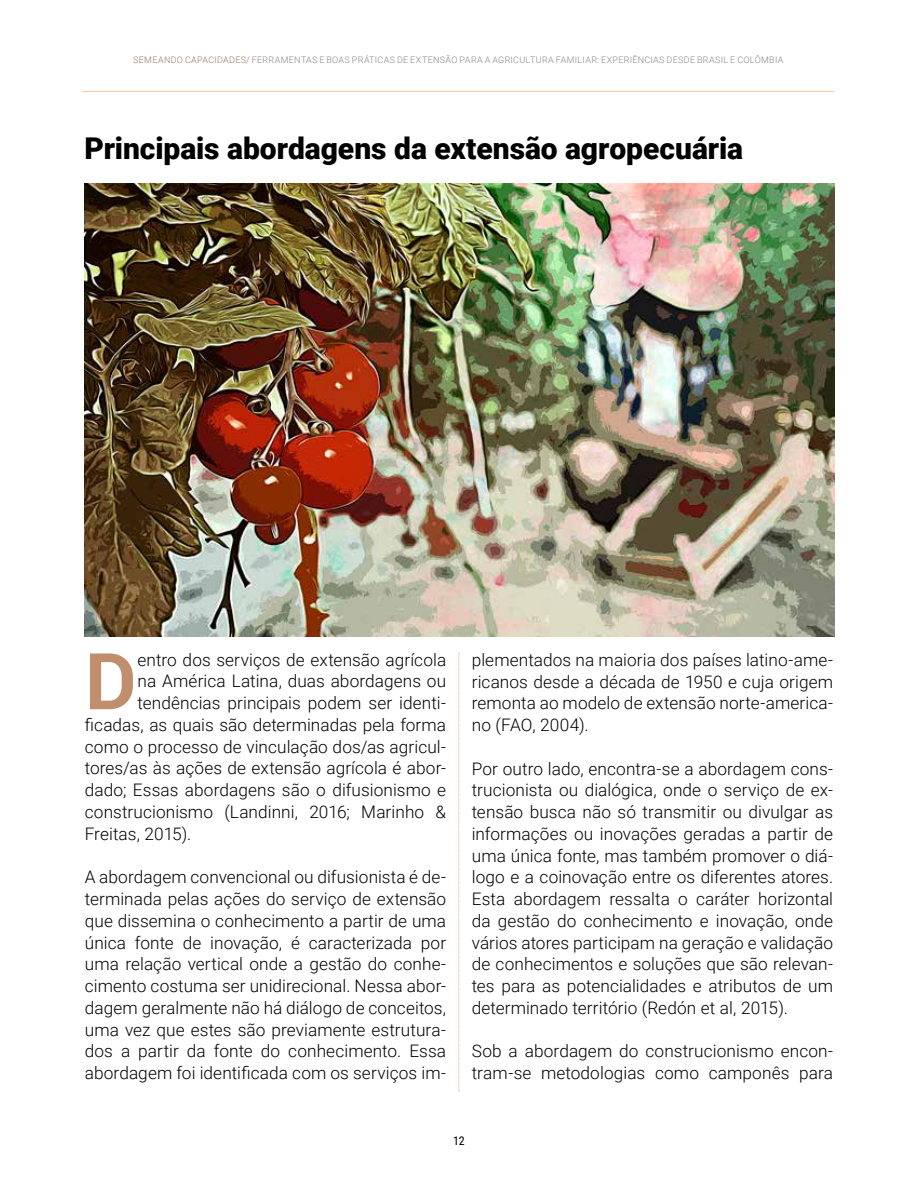
<style>
.page{position:relative;width:918px;height:1188px;background:#fff}
.page>*{position:absolute;margin:0;border:0;box-sizing:border-box;transform-origin:0 0}
.t1{font:700 78.45px "Roboto";color:#c08e6d}
.t2{font:900 30px "Roboto";color:#000}
.t3{font:300 17.25px/21.8px "Roboto";letter-spacing:.005em;color:#000;text-align:justify}
.t4{font:12px "Roboto Condensed";color:#000}
.t5{font:300 9px "Roboto";letter-spacing:.035em;color:#878787}
.s1{color:#9f7561}
</style>
<div class="page">
<svg style="left:459px;top:653px;width:1px;height:439px"></svg>
<img style="left:84px;top:184px;width:750px;height:453px">
<hr style="left:82px;top:91px;width:752px;height:1px;background:#f1c7a4">
<p class="t5" style="left:133px;top:53px;width:652px"><span class="s1">SEMEANDO CAPACIDADES/</span> FERRAMENTAS E BOAS PRÁTICAS DE EXTENSÃO PARA A AGRICULTURA FAMILIAR: EXPERIÊNCIAS DESDE BRASIL E COLÔMBIA</p>
<h2 class="t2" style="left:85px;top:127px;width:660px">Principais abordagens da extensão agropecuária</h2>
<h1 class="t1" style="left:85px;top:626px;width:53px">D</h1>
<p class="t3" style="left:138px;top:648px;width:310px">entro dos serviços de extensão agrícola</p>
<p class="t3" style="left:138px;top:670px;width:310px">na América Latina, duas abordagens ou</p>
<p class="t3" style="left:138px;top:692px;width:310px">tendências principais podem ser identi-</p>
<p class="t3" style="left:85px;top:713px;width:363px">ficadas, as quais são determinadas pela forma</p>
<p class="t3" style="left:85px;top:735px;width:363px">como o processo de vinculação dos/as agricul-</p>
<p class="t3" style="left:85px;top:757px;width:363px">tores/as às ações de extensão agrícola é abor-</p>
<p class="t3" style="left:85px;top:779px;width:363px">dado; Essas abordagens são o difusionismo e</p>
<p class="t3" style="left:85px;top:800px;width:363px">construcionismo (Landinni, 2016; Marinho &amp;</p>
<p class="t3" style="left:85px;top:822px;width:108px">Freitas, 2015).</p>
<p class="t3" style="left:85px;top:866px;width:363px">A abordagem convencional ou difusionista é de&shy;terminada pelas ações do serviço de extensão que dissemina o conhecimento a partir de uma única fonte de inovação, é caracterizada por uma relação vertical onde a gestão do conhe&shy;cimento costuma ser unidirecional. Nessa abor&shy;dagem geralmente não há diálogo de conceitos, uma vez que estes são previamente estrutura&shy;dos a partir da fonte do conhecimento. Essa abordagem foi identificada com os serviços im-</p>
<p class="t3" style="left:472px;top:648px;width:363px">plementados na maioria dos países latino-ame&shy;ricanos desde a década de 1950 e cuja origem remonta ao modelo de extensão norte-america&shy;no (FAO, 2004).</p>
<p class="t3" style="left:472px;top:757px;width:363px">Por outro lado, encontra-se a abordagem cons&shy;trucionista ou dialógica, onde o serviço de ex&shy;tensão busca não só transmitir ou divulgar as informações ou inovações geradas a partir de uma única fonte, mas também promover o diá&shy;logo e a coinovação entre os diferentes atores.<br>Esta abordagem ressalta o caráter horizontal da gestão do conhecimento e inovação, onde vários atores participam na geração e validação de conhecimentos e soluções que são relevan&shy;tes para as potencialidades e atributos de um determinado território (Redón et al, 2015).</p>
<p class="t3" style="left:472px;top:1040px;width:363px">Sob a abordagem do construcionismo encon&shy;tram-se metodologias como camponês para</p>
<p class="t4" style="left:453px;top:1133px;width:13px">12</p>
</div>
